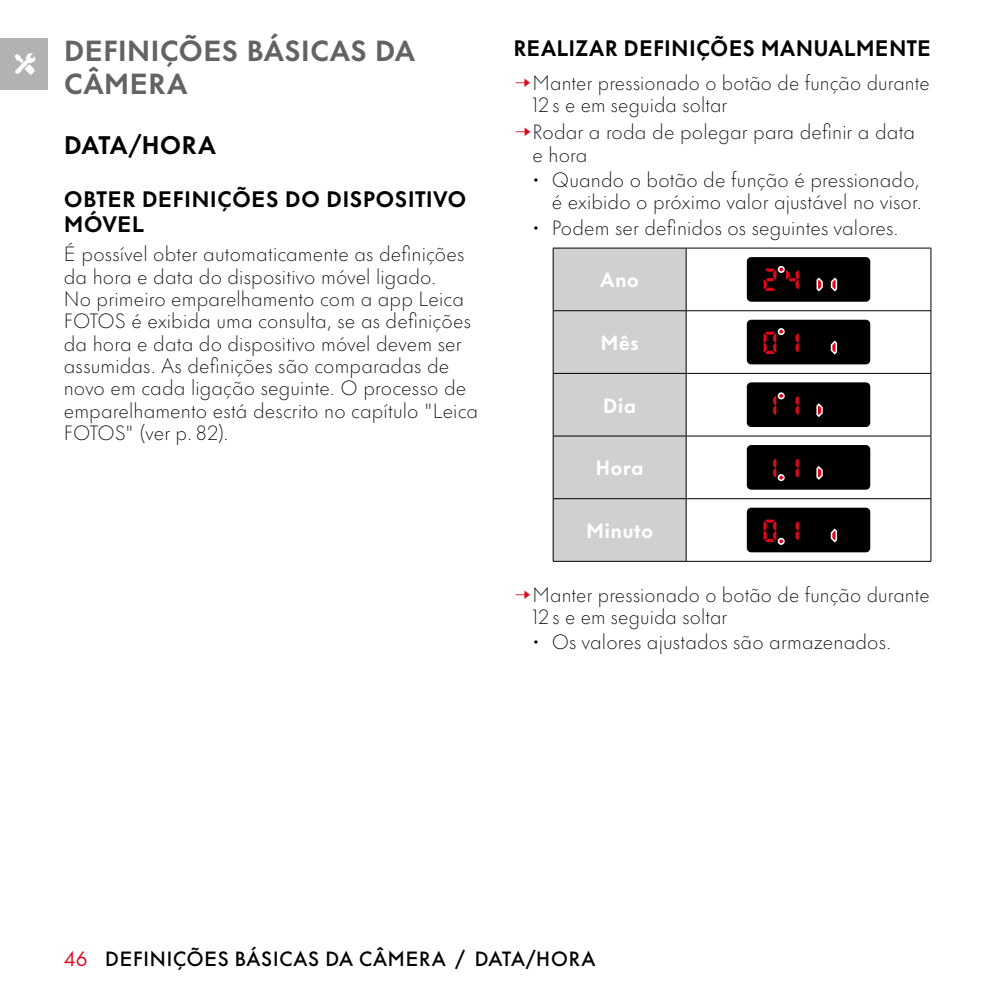
<style>
.page{position:relative;width:995px;height:995px;background:#fff}
.page>*{position:absolute;margin:0;border:0;box-sizing:border-box;transform-origin:0 0}
.Heading____Chapter{font:700 27px/32.4px "Futura Nowfor Leica Text";letter-spacing:-.005em;color:#646363}
.Heading____Heading_01{font:700 23.62px "Futura Nowfor Leica Text";letter-spacing:-.01em;color:#000}
.Heading____Heading_02{font:700 20.7px/25px "Futura Nowfor Leica Text";letter-spacing:.01em;color:#000}
.Heading____Heading_02-2{font:700 20.7px "Futura Nowfor Leica Text";letter-spacing:.01em;color:#000;scale:.96 1}
.Text____Body_Text{font:300 19.12px/22.3px "Futura Nowfor Leica Text";letter-spacing:.01em;color:#000}
.t1{font:500 19.12px "Futura Nowfor Leica Text";letter-spacing:.01em;color:#000}
.Text____Body_Text-2{font:700 19.12px "Futura Nowfor Leica Text";letter-spacing:.01em;color:#fff}
.s1{color:#e3051b}
.s2{font-weight:400;color:#e3051b}
</style>
<div class="page">
<div style="left:0;top:38px;width:48px;height:51px;background:#b3b2b2"></div>
<img style="left:14px;top:53px;width:22px;height:21px">
<div style="left:554px;top:249px;width:132px;height:312px;background:#d0d0d0"></div>
<hr style="left:553px;top:248px;width:133px;height:1px;background:#000">
<hr style="left:553px;top:248px;width:1px;height:62px;background:#000">
<hr style="left:686px;top:248px;width:245px;height:1px;background:#000">
<hr style="left:686px;top:248px;width:1px;height:62px;background:#000">
<hr style="left:931px;top:248px;width:1px;height:62px;background:#000">
<hr style="left:553px;top:310px;width:133px;height:1px;background:#000">
<hr style="left:553px;top:311px;width:1px;height:62px;background:#000">
<hr style="left:686px;top:310px;width:245px;height:1px;background:#000">
<hr style="left:686px;top:311px;width:1px;height:62px;background:#000">
<hr style="left:931px;top:311px;width:1px;height:62px;background:#000">
<hr style="left:553px;top:373px;width:133px;height:1px;background:#000">
<hr style="left:553px;top:374px;width:1px;height:62px;background:#000">
<hr style="left:686px;top:373px;width:245px;height:1px;background:#000">
<hr style="left:686px;top:374px;width:1px;height:62px;background:#000">
<hr style="left:931px;top:374px;width:1px;height:62px;background:#000">
<hr style="left:553px;top:436px;width:133px;height:1px;background:#000">
<hr style="left:553px;top:436px;width:1px;height:62px;background:#000">
<hr style="left:686px;top:436px;width:245px;height:1px;background:#000">
<hr style="left:686px;top:436px;width:1px;height:62px;background:#000">
<hr style="left:931px;top:436px;width:1px;height:62px;background:#000">
<hr style="left:553px;top:498px;width:133px;height:1px;background:#000">
<hr style="left:553px;top:499px;width:1px;height:62px;background:#000">
<hr style="left:686px;top:498px;width:245px;height:1px;background:#000">
<hr style="left:686px;top:499px;width:1px;height:62px;background:#000">
<hr style="left:931px;top:499px;width:1px;height:62px;background:#000">
<hr style="left:553px;top:561px;width:133px;height:1px;background:#000">
<hr style="left:686px;top:561px;width:245px;height:1px;background:#000">
<div style="left:747px;top:257px;width:123px;height:45px;background:#000;border-radius:4px"></div>
<svg style="left:816px;top:278px;width:7px;height:13px"></svg>
<svg style="left:831px;top:278px;width:6px;height:13px"></svg>
<svg style="left:764px;top:266px;width:35px;height:25px"></svg>
<div style="left:747px;top:320px;width:123px;height:44px;background:#000;border-radius:4px"></div>
<svg style="left:796px;top:333px;width:3px;height:19px"></svg>
<svg style="left:831px;top:341px;width:6px;height:14px"></svg>
<svg style="left:763px;top:328px;width:22px;height:26px"></svg>
<div style="left:747px;top:382px;width:123px;height:45px;background:#000;border-radius:4px"></div>
<svg style="left:796px;top:396px;width:3px;height:19px"></svg>
<svg style="left:816px;top:403px;width:7px;height:14px"></svg>
<svg style="left:773px;top:392px;width:12px;height:23px"></svg>
<div style="left:747px;top:445px;width:123px;height:45px;background:#000;border-radius:4px"></div>
<svg style="left:796px;top:459px;width:3px;height:19px"></svg>
<svg style="left:816px;top:466px;width:7px;height:14px"></svg>
<svg style="left:773px;top:459px;width:12px;height:22px"></svg>
<div style="left:747px;top:508px;width:123px;height:44px;background:#000;border-radius:4px"></div>
<svg style="left:796px;top:521px;width:3px;height:19px"></svg>
<svg style="left:831px;top:529px;width:6px;height:14px"></svg>
<svg style="left:763px;top:520px;width:22px;height:25px"></svg>
<p class="Heading____Chapter" style="left:64px;top:33px;width:353px">DEFINIÇÕES BÁSICAS DA<br>CÂMERA</p>
<p class="Heading____Heading_01" style="left:64px;top:125px;width:154px">DATA/HORA</p>
<p class="Heading____Heading_02" style="left:64px;top:185px;width:404px">OBTER DEFINIÇÕES DO DISPOSITIVO<br>MÓVEL</p>
<p class="Text____Body_Text" style="left:64px;top:242px;width:416px">É possível obter automaticamente as definições da hora e data do dispositivo móvel ligado.<br>No primeiro emparelhamento com a app Leica FOTOS é exibida uma consulta, se as definições da hora e data do dispositivo móvel devem ser assumidas. As definições são comparadas de novo em cada ligação seguinte. O processo de emparelhamento está descrito no capítulo "Leica FOTOS" (ver p. 82).</p>
<p class="Heading____Heading_02-2" style="left:513px;top:31px;width:437px">REALIZAR DEFINIÇÕES MANUALMENTE</p>
<p class="Text____Body_Text" style="left:533px;top:70px;width:399px;text-indent:-19px"><span class="s1">→</span>Manter pressionado o botão de função durante<br>12 s e em seguida soltar</p>
<p class="Text____Body_Text" style="left:533px;top:120px;width:384px;text-indent:-19px"><span class="s1">→</span>Rodar a roda de polegar para definir a data e hora</p>
<p class="Text____Body_Text" style="left:533px;top:168px;width:391px;text-align:right">• Quando o botão de função é pressionado, é exibido o próximo valor ajustável no visor.</p>
<p class="Text____Body_Text" style="left:533px;top:216px;width:368px">• Podem ser definidos os seguintes valores.</p>
<p class="Text____Body_Text-2" style="left:600px;top:264px;width:40px">Ano</p>
<p class="Text____Body_Text-2" style="left:600px;top:326px;width:40px">Mês</p>
<p class="Text____Body_Text-2" style="left:603px;top:389px;width:35px">Dia</p>
<p class="Text____Body_Text-2" style="left:595px;top:452px;width:50px">Hora</p>
<p class="Text____Body_Text-2" style="left:586px;top:514px;width:69px">Minuto</p>
<p class="Text____Body_Text" style="left:533px;top:582px;width:399px;text-indent:-19px"><span class="s1">→</span>Manter pressionado o botão de função durante<br>12 s e em seguida soltar</p>
<p class="Text____Body_Text" style="left:533px;top:630px;width:360px">• Os valores ajustados são armazenados.</p>
<p class="t1" style="left:64px;top:943px;width:533px"><span class="s2">46</span> DEFINIÇÕES BÁSICAS DA CÂMERA / DATA/HORA</p>
</div>
